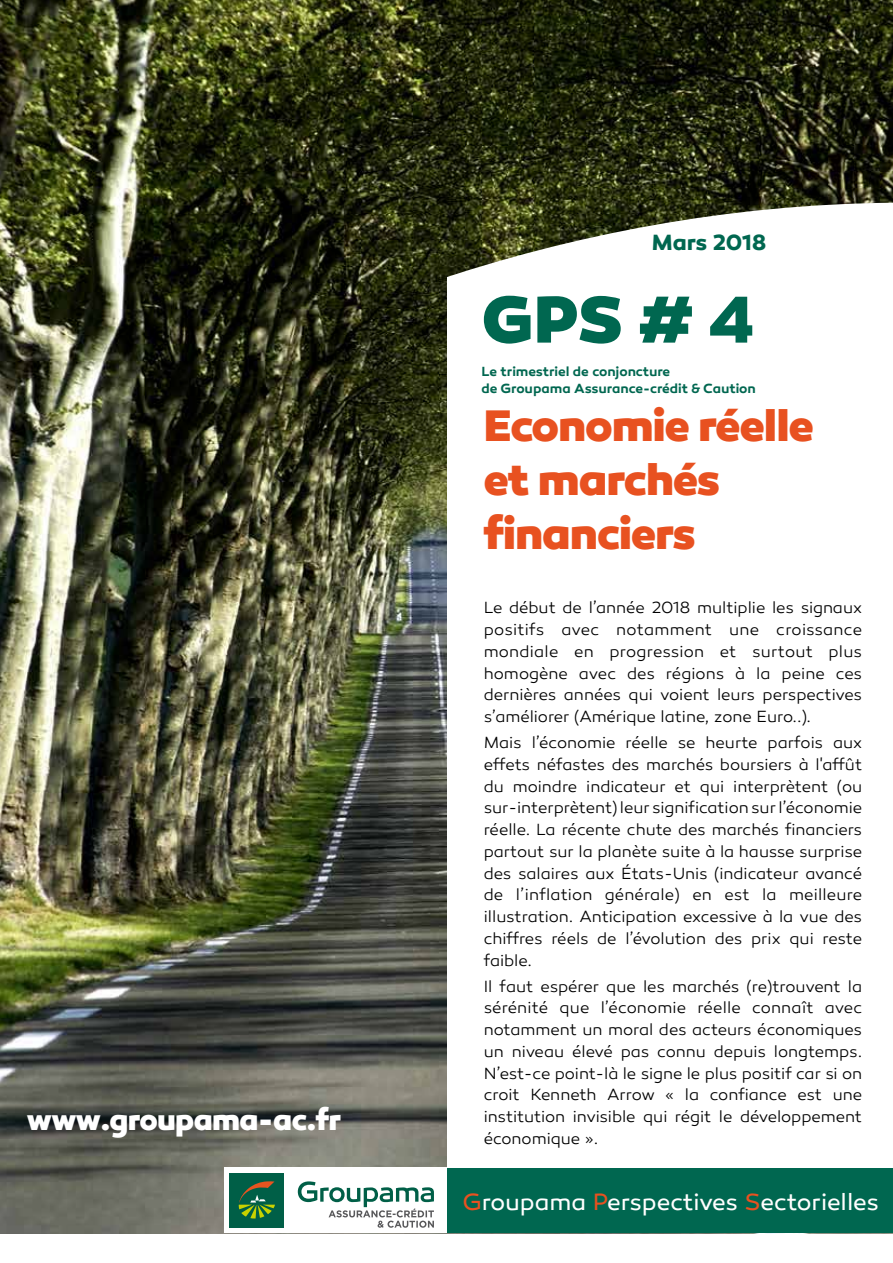
<style>
.page{position:relative;width:893px;height:1263px;background:#fff}
.page>*{position:absolute;margin:0;border:0;box-sizing:border-box;transform-origin:0 0}
.t1{font:800 67.5px "Canaro";color:#006750}
.t2{font:800 45px/54px "Canaro";letter-spacing:-.02em;color:#e85120}
.t3{font:800 30px "Canaro";letter-spacing:-.02em;color:#fff}
.t4{font:24px "Canaro";letter-spacing:-.005em;color:#fff}
.t5{font:700 22.5px "Canaro";letter-spacing:-.005em;color:#006750}
.t6{font:300 16.5px/21.8px "Canaro";letter-spacing:-.005em;color:#000;text-align:justify}
.t7{font:600 13.5px/16.5px "Canaro";letter-spacing:-.005em;color:#006750}
.s1{color:#e85120}
</style>
<div class="page">
<img style="left:0;top:0;width:893px;height:1233px">
<div style="left:448px;top:386px;width:445px;height:781px;background:#fff"></div>
<div style="left:224px;top:1167px;width:224px;height:66px;background:#fff"></div>
<div style="left:230px;top:1173px;width:54px;height:55px;background:#005f47"></div>
<svg style="left:239px;top:1181px;width:36px;height:37px"></svg>
<svg style="left:298px;top:1181px;width:136px;height:47px"></svg>
<div style="left:448px;top:1167px;width:445px;height:66px;background:#006750"></div>
<svg style="left:448px;top:203px;width:445px;height:183px"></svg>
<h3 class="t3" style="left:27px;top:1100px;width:316px">www.groupama-ac.fr</h3>
<h3 class="t5" style="left:652px;top:229px;width:116px">Mars 2018</h3>
<h1 class="t1" style="left:482px;top:276px;width:274px">GPS # 4</h1>
<p class="t7" style="left:482px;top:363px;width:276px">Le trimestriel de conjoncture<br>de Groupama Assurance-crédit &amp; Caution</p>
<h2 class="t2" style="left:484px;top:398px;width:332px">Economie réelle et marchés financiers</h2>
<p class="t6" style="left:484px;top:597px;width:380px">Le début de l’année 2018 multiplie les signaux positifs avec notamment une croissance mondiale en progression et surtout plus homogène avec des régions à la peine ces dernières années qui voient leurs perspectives s’améliorer (Amérique latine, zone Euro..).</p>
<p class="t6" style="left:484px;top:732px;width:380px">Mais l’économie réelle se heurte parfois aux effets néfastes des marchés boursiers à l'affût du moindre indicateur et qui interprètent (ou sur-interprètent) leur signification sur l’économie réelle. La récente chute des marchés financiers partout sur la planète suite à la hausse surprise des salaires aux États-Unis (indicateur avancé de l’inflation générale) en est la meilleure illustration. Anticipation excessive à la vue des chiffres réels de l’évolution des prix qui reste faible.</p>
<p class="t6" style="left:484px;top:975px;width:380px">Il faut espérer que les marchés (re)trouvent la sérénité que l’économie réelle connaît avec notamment un moral des acteurs économiques un niveau élevé pas connu depuis longtemps.<br>N’est-ce point-là le signe le plus positif car si on croit Kenneth Arrow « la confiance est une institution invisible qui régit le développement économique ».</p>
<h3 class="t4" style="left:462px;top:1187px;width:418px"><span class="s1">G</span>roupama <span class="s1">P</span>erspectives <span class="s1">S</span>ectorielles</h3>
</div>
